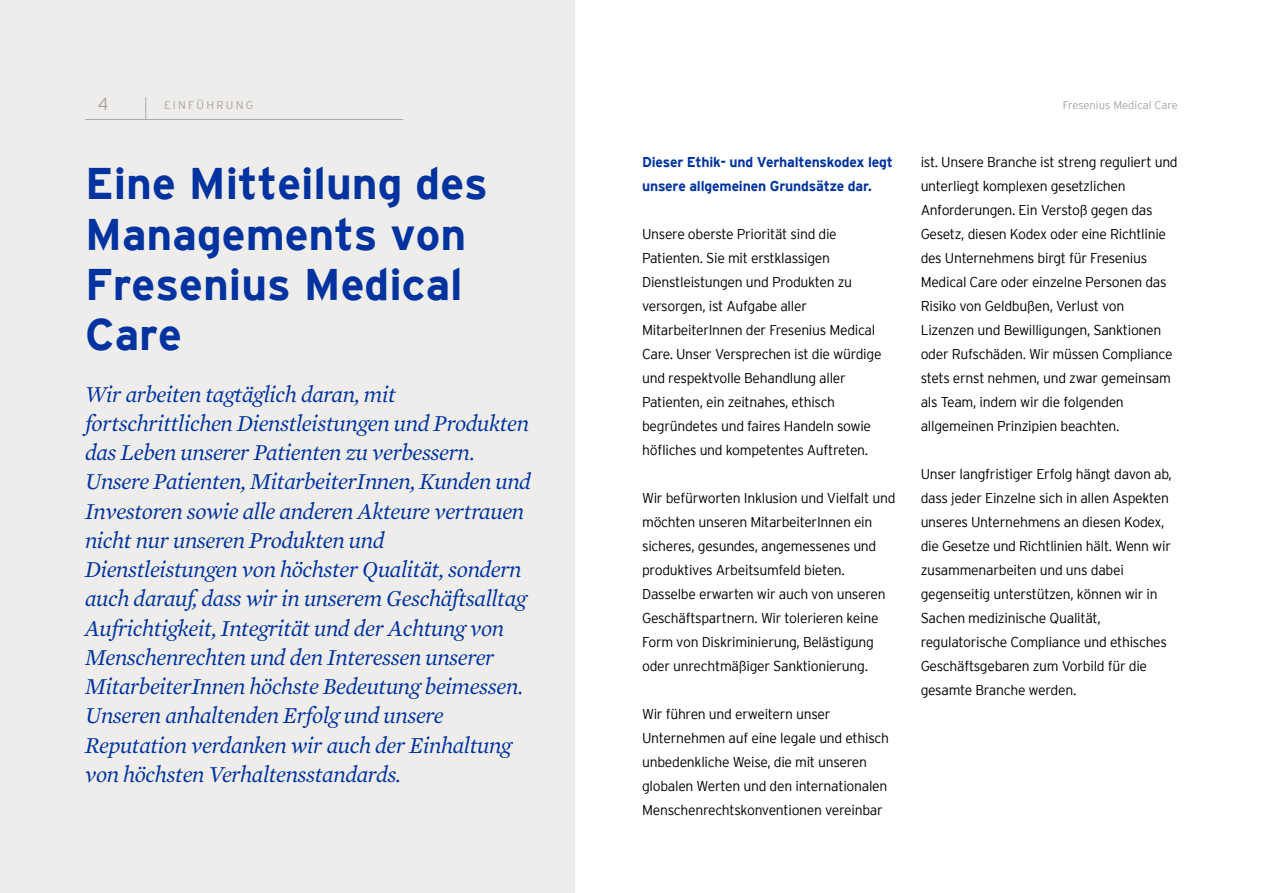
<style>
.page{position:relative;width:1263px;height:893px;background:#fff}
.page>*{position:absolute;margin:0;border:0;box-sizing:border-box;transform-origin:0 0}
.t1{font:700 44.25px/50.2px "Interstate FRESENIUS Bold";color:#0033a0}
.t2{font:italic 23.25px/29.2px "Mercury Text G1";letter-spacing:-.02em;color:#0033a0}
.t3{font:300 17.25px "Interstate FRESENIUS Light";color:#a8a39d}
.t4{font:300 14.25px/24px "Interstate FRESENIUS Light";letter-spacing:-.02em;color:#000}
.t5{font:700 14.25px/24px "Interstate FRESENIUS Bold";letter-spacing:-.01em;color:#0033a0}
.t6{font:300 11.25px "Interstate FRESENIUS Light";color:#a8a39d}
.t7{font:300 11.25px "Interstate FRESENIUS Light";letter-spacing:.2em;color:#a8a39d}
</style>
<div class="page">
<div style="left:0;top:0;width:574px;height:893px;background:#eeedeb"></div>
<hr style="left:85px;top:119px;width:318px;height:1px;background:#a7a9ac">
<svg style="left:145px;top:97px;width:1px;height:22px"></svg>
<p class="t3" style="left:98px;top:94px;width:12px">4</p>
<p class="t7" style="left:164px;top:99px;width:91px">EINFÜHRUNG</p>
<p class="t6" style="left:1063px;top:99px;width:117px">Fresenius Medical Care</p>
<h1 class="t1" style="left:85px;top:158px;width:404px">Eine Mitteilung des<br>Managements von<br>Fresenius Medical<br>Care</h1>
<p class="t5" style="left:642px;top:150px;width:252px">Dieser Ethik- und Verhaltenskodex legt unsere allgemeinen Grundsätze dar.</p>
<p class="t4" style="left:642px;top:222px;width:241px">Unsere oberste Priorität sind die Patienten. Sie mit erstklassigen Dienstleistungen und Produkten zu versorgen, ist Aufgabe aller MitarbeiterInnen der Fresenius Medical Care. Unser Versprechen ist die würdige und respektvolle Behandlung aller Patienten, ein zeitnahes, ethisch begründetes und faires Handeln sowie höfliches und kompetentes Auftreten.</p>
<p class="t4" style="left:642px;top:486px;width:255px">Wir befürworten Inklusion und Vielfalt und möchten unseren MitarbeiterInnen ein sicheres, gesundes, angemessenes und produktives Arbeitsumfeld bieten.<br>Dasselbe erwarten wir auch von unseren Geschäftspartnern. Wir tolerieren keine Form von Diskriminierung, Belästigung oder unrechtmäßiger Sanktionierung.</p>
<p class="t4" style="left:642px;top:702px;width:248px">Wir führen und erweitern unser Unternehmen auf eine legale und ethisch unbedenkliche Weise, die mit unseren globalen Werten und den internationalen Menschenrechtskonventionen vereinbar</p>
<p class="t2" style="left:85px;top:378px;width:448px">Wir arbeiten tagtäglich daran, mit fortschrittlichen Dienstleistungen und Produkten das Leben unserer Patienten zu verbessern.<br>Unsere Patienten, MitarbeiterInnen, Kunden und Investoren sowie alle anderen Akteure vertrauen nicht nur unseren Produkten und Dienstleistungen von höchster Qualität, sondern auch darauf, dass wir in unserem Geschäftsalltag Aufrichtigkeit, Integrität und der Achtung von Menschenrechten und den Interessen unserer MitarbeiterInnen höchste Bedeutung beimessen.<br>Unseren anhaltenden Erfolg und unsere Reputation verdanken wir auch der Einhaltung von höchsten Verhaltensstandards.</p>
<p class="t4" style="left:921px;top:150px;width:259px">ist. Unsere Branche ist streng reguliert und unterliegt komplexen gesetzlichen Anforderungen. Ein Verstoß gegen das Gesetz, diesen Kodex oder eine Richtlinie des Unternehmens birgt für Fresenius Medical Care oder einzelne Personen das Risiko von Geldbußen, Verlust von Lizenzen und Bewilligungen, Sanktionen oder Rufschäden. Wir müssen Compliance stets ernst nehmen, und zwar gemeinsam als Team, indem wir die folgenden allgemeinen Prinzipien beachten.</p>
<p class="t4" style="left:921px;top:462px;width:253px">Unser langfristiger Erfolg hängt davon ab, dass jeder Einzelne sich in allen Aspekten unseres Unternehmens an diesen Kodex, die Gesetze und Richtlinien hält. Wenn wir zusammenarbeiten und uns dabei gegenseitig unterstützen, können wir in Sachen medizinische Qualität, regulatorische Compliance und ethisches Geschäftsgebaren zum Vorbild für die gesamte Branche werden.</p>
</div>
